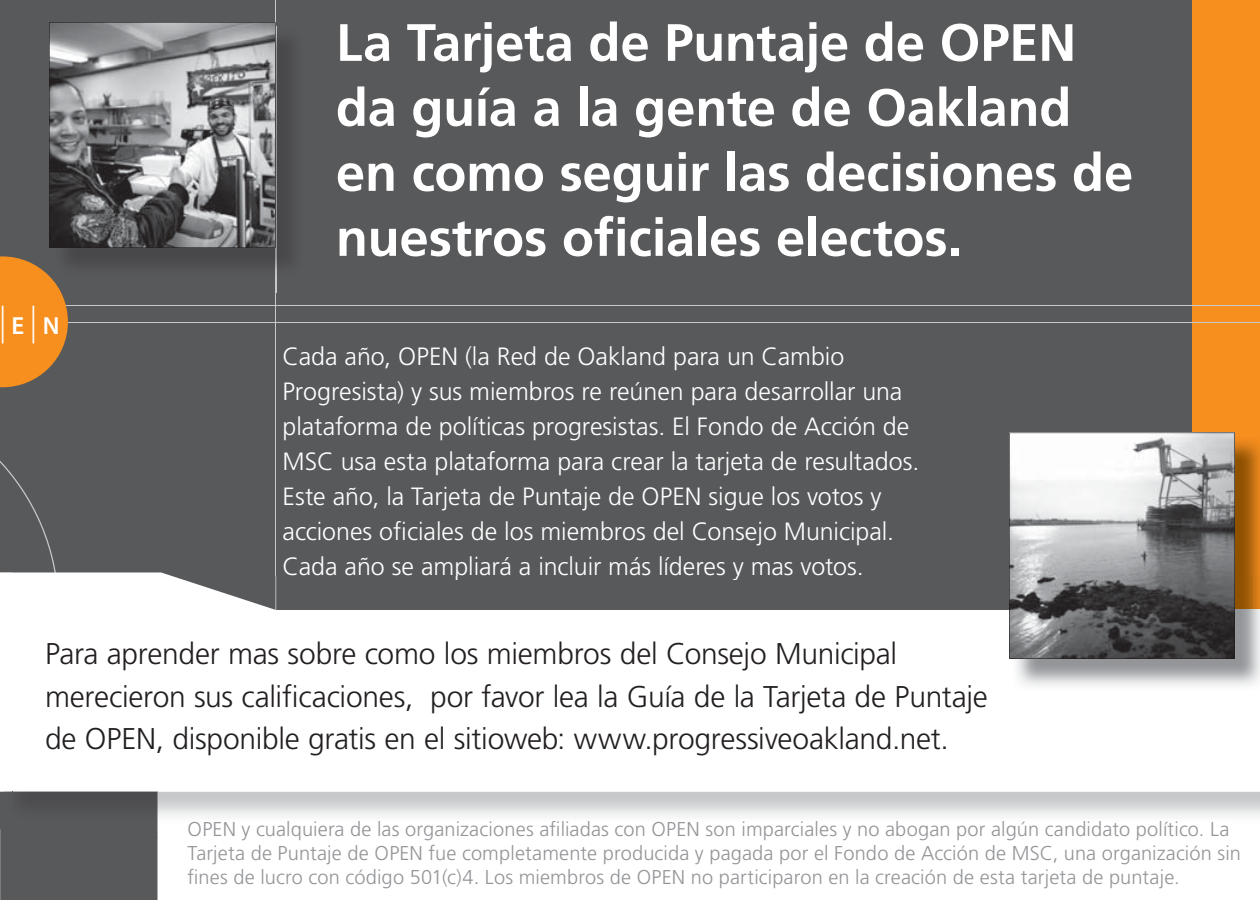
<style>
.page{position:relative;width:1260px;height:900px;background:#58595b}
.page>*{position:absolute;margin:0;border:0;box-sizing:border-box;transform-origin:0 0}
.t1{font:700 52.5px/65px "Frutiger CE";letter-spacing:-.005em;color:#fff}
.t2{font:300 37.75px "Myriad Pro";color:#fff}
.t3{font:300 30px/42.5px "Frutiger CE";letter-spacing:-.01em;color:#231f20}
.t4{font:300 25px/35px "Frutiger CE";color:#fff}
.t5{font:300 20px/24px "Frutiger CE";letter-spacing:.005em;color:#939598}
.s1{font-weight:600;font-size:24.75px}
</style>
<div class="page">
<div style="left:1192px;top:0;width:68px;height:610px;background:#f78f1e"></div>
<hr style="left:276px;top:0;width:1px;height:613px;background:#c6c8ca">
<hr style="left:0;top:305px;width:1260px;height:1px;background:#c6c8ca">
<div style="left:158px;top:838px;width:1102px;height:62px;background:#fff"></div>
<img style="left:68px;top:792px;width:90px;height:46px">
<img style="left:162px;top:792px;width:1098px;height:46px">
<img style="left:158px;top:792px;width:4px;height:46px">
<div style="left:189px;top:821px;width:1041px;height:17px;background:#fff"></div>
<svg style="left:68px;top:572px;width:1192px;height:220px;background:#e8e8e8"></svg>
<hr style="left:0;top:323px;width:1260px;height:1px;background:#c6c8ca">
<img style="left:67px;top:40px;width:225px;height:253px">
<img style="left:276px;top:33px;width:1px;height:260px">
<svg style="left:0;top:256px;width:68px;height:644px"></svg>
<svg style="left:49px;top:22px;width:227px;height:226px;background:#848587"></svg>
<img style="left:1013px;top:610px;width:247px;height:93px">
<svg style="left:1009px;top:432px;width:226px;height:227px;background:#98989a"></svg>
<h2 class="t2" style="left:-2px;top:307px;width:63px">|<span class="s1">E</span>|<span class="s1">N</span></h2>
<h1 class="t1" style="left:336px;top:13px;width:799px">La Tarjeta de Puntaje de OPEN da guía a la gente de Oakland en como seguir las decisiones de nuestros oficiales electos.</h1>
<p class="t4" style="left:282px;top:340px;width:638px">Cada año, OPEN (la Red de Oakland para un Cambio Progresista) y sus miembros re reúnen para desarrollar una plataforma de políticas progresistas. El Fondo de Acción de MSC usa esta plataforma para crear la tarjeta de resultados.<br>Este año, la Tarjeta de Puntaje de OPEN sigue los votos y acciones oficiales de los miembros del Consejo Municipal.<br>Cada año se am liará a incluir más líderes mas votos.</p>
<p class="t4" style="left:454px;top:550px;width:15px">p</p>
<p class="t4" style="left:733px;top:550px;width:13px">y</p>
<p class="t3" style="left:45px;top:634px;width:944px">Para aprender mas sobre como los miembros del Consejo Municipal merecieron sus calificaciones, por favor lea la Guía de la Tarjeta de Puntaje de OPEN, disponible gratis en el sitioweb: www.progressiveoakland.net.</p>
<p class="t5" style="left:188px;top:818px;width:1044px">OPEN y cualquiera de las organizaciones afiliadas con OPEN son imparciales y no abogan por algún candidato político. La</p>
<p class="t5" style="left:188px;top:842px;width:1055px">Tarjeta de Puntaje de OPEN fue completamente producida y pagada por el Fondo de Acción de MSC, una organización sin fines de lucro con código 501(c)4. Los miembros de OPEN no participaron en la creación de esta tarjeta de puntaje.</p>
</div>
